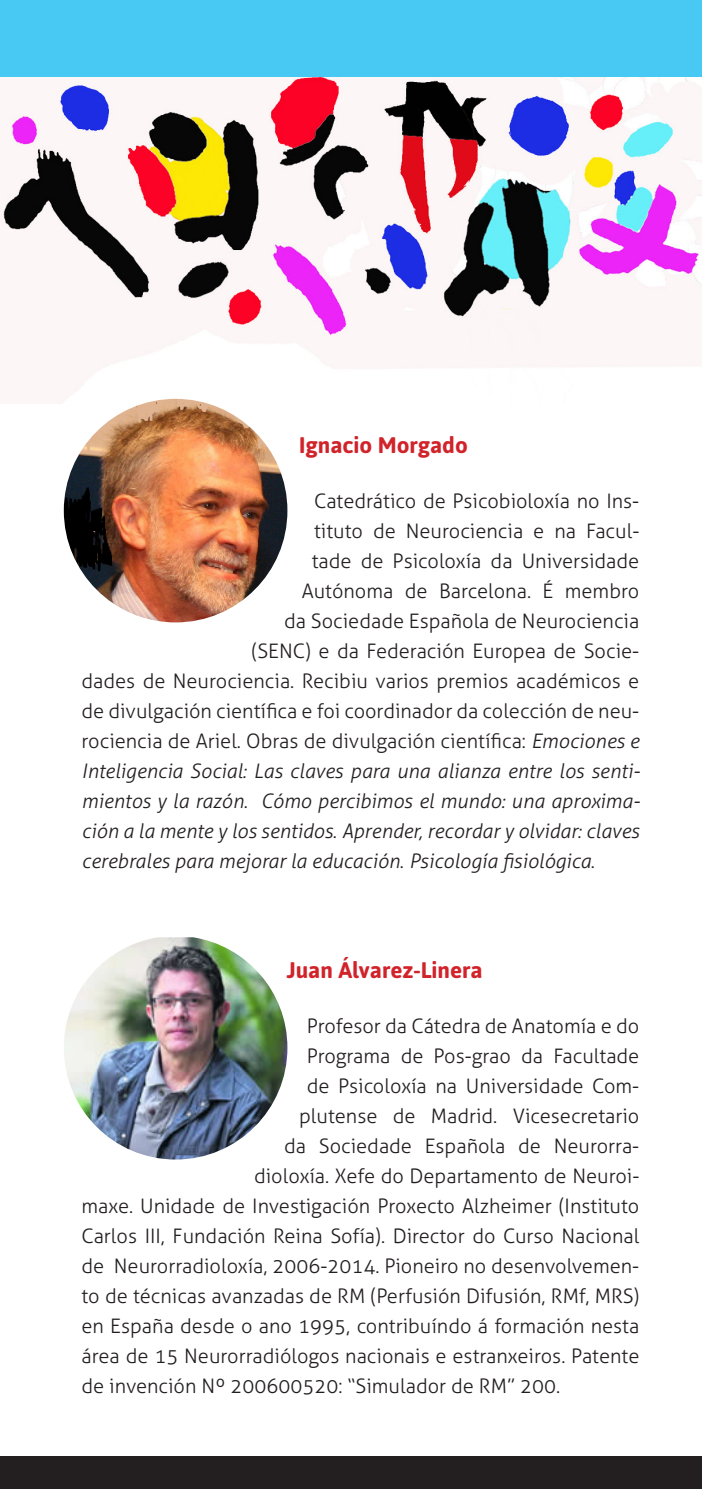
<style>
.page{position:relative;width:702px;height:1489px;background:#fff}
.page>*{position:absolute;margin:0;border:0;box-sizing:border-box;transform-origin:0 0}
.t1{font:700 22.5px "Asap";color:#d1232a}
.t2{font:300 20px "Aller";color:#231f20}
.t3{font:italic 300 20px "Aller";color:#231f20}
.s1{font-style:italic}
.s2{font-style:normal}
</style>
<div class="page">
<img style="left:0;top:76px;width:702px;height:327px">
<img style="left:64px;top:399px;width:223px;height:223px;border-radius:112px">
<img style="left:64px;top:937px;width:223px;height:222px">
<div style="left:0;top:0;width:702px;height:76px;background:#48c9f3"></div>
<div style="left:0;top:1456px;width:702px;height:32px;background:#231f20"></div>
<p class="t1" style="left:299px;top:432px;width:170px">Ignacio Morgado</p>
<p class="t2" style="left:314px;top:489px;width:327px">Catedrático de Psicobioloxía no Ins-</p>
<p class="t2" style="left:314px;top:519px;width:327px">tituto de Neurociencia e na Facul-</p>
<p class="t2" style="left:311px;top:549px;width:329px">tade de Psicoloxía da Universidade</p>
<p class="t2" style="left:301px;top:579px;width:339px">Autónoma de Barcelona. É membro</p>
<p class="t2" style="left:284px;top:609px;width:357px">da Sociedade Española de Neurociencia</p>
<p class="t2" style="left:251px;top:639px;width:389px">(SENC) e da Federación Europea de Socie-</p>
<p class="t2" style="left:81px;top:669px;width:559px">dades de Neurociencia. Recibiu varios premios académicos e</p>
<p class="t2" style="left:81px;top:699px;width:559px">de divulgación científica e foi coordinador da colección de neu-</p>
<p class="t2" style="left:81px;top:729px;width:559px">rociencia de Ariel. Obras de divulgación científica: <span class="s1">Emociones e</span></p>
<p class="t3" style="left:81px;top:759px;width:560px">Inteligencia Social: Las claves para una alianza entre los senti-</p>
<p class="t3" style="left:81px;top:789px;width:560px">mientos y la razón<span class="s2">.</span> Cómo percibimos el mundo: una aproxima-</p>
<p class="t3" style="left:81px;top:819px;width:559px">ción a la mente y los sentidos<span class="s2">.</span> Aprender, recordar y olvidar: claves</p>
<p class="t3" style="left:81px;top:849px;width:515px">cerebrales para mejorar la educación<span class="s2">.</span> Psicología fisiológica<span class="s2">.</span></p>
<p class="t1" style="left:286px;top:957px;width:197px">Juan Álvarez-Linera</p>
<p class="t2" style="left:306px;top:1014px;width:334px">Profesor da Cátedra de Anatomía e do</p>
<p class="t2" style="left:306px;top:1044px;width:334px">Programa de Pos-grao da Facultade</p>
<p class="t2" style="left:306px;top:1074px;width:334px">de Psicoloxía na Universidade Com-</p>
<p class="t2" style="left:299px;top:1104px;width:342px">plutense de Madrid. Vicesecretario</p>
<p class="t2" style="left:284px;top:1134px;width:356px">da Sociedade Española de Neurorra-</p>
<p class="t2" style="left:254px;top:1164px;width:387px">dioloxía. Xefe do Departamento de Neuroi-</p>
<p class="t2" style="left:81px;top:1194px;width:559px">maxe. Unidade de Investigación Proxecto Alzheimer (Instituto</p>
<p class="t2" style="left:81px;top:1224px;width:559px">Carlos III, Fundación Reina Sofía). Director do Curso Nacional</p>
<p class="t2" style="left:81px;top:1254px;width:559px">de Neurorradioloxía, 2006-2014. Pioneiro no desenvolvemen-</p>
<p class="t2" style="left:81px;top:1284px;width:559px">to de técnicas avanzadas de RM (Perfusión Difusión, RMf, MRS)</p>
<p class="t2" style="left:81px;top:1314px;width:559px">en España desde o ano 1995, contribuíndo á formación nesta</p>
<p class="t2" style="left:81px;top:1344px;width:559px">área de 15 Neurorradiólogos nacionais e estranxeiros. Patente</p>
<p class="t2" style="left:81px;top:1374px;width:480px">de invención Nº 200600520: “Simulador de RM” 200.</p>
</div>
